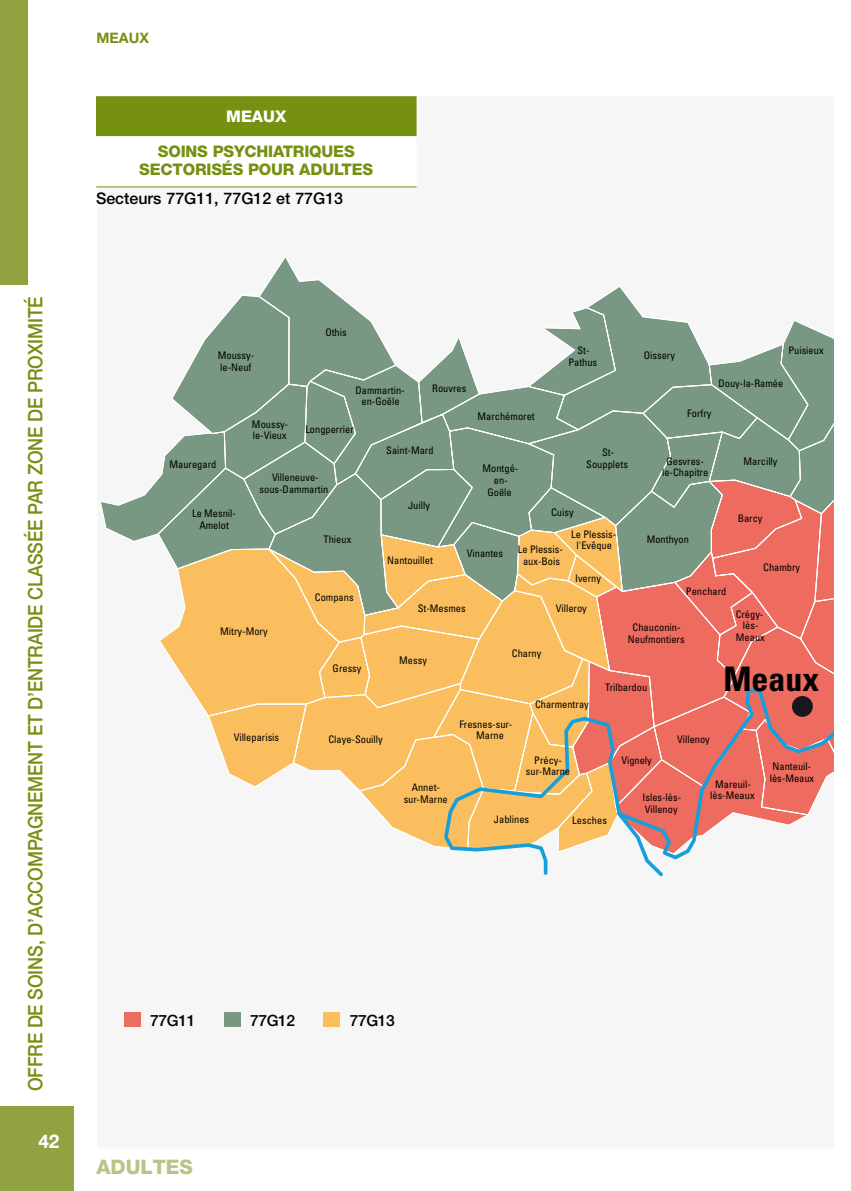
<style>
.page{position:relative;width:851px;height:1191px;background:#fff}
.page>*{position:absolute;margin:0;border:0;box-sizing:border-box;transform-origin:0 0}
.t1{font:700 condensed 33.8px "Univers";color:#000}
.t2{font:500 20px "Helvetica Neue LT Pro";letter-spacing:-.01em;color:#769011;scale:.9 1}
.t3{font:800 20px "Helvetica Neue LT Pro";color:#b9c487}
.t4{font:700 19px "Helvetica Neue LT Pro";color:#fff}
.t5{font:800 16px/18px "Helvetica Neue LT Pro";letter-spacing:-.01em;color:#769011;text-align:center}
.t6{font:500 16px "Helvetica Neue LT Pro";color:#000}
.t7{font:800 16px "Helvetica Neue LT Pro";color:#fff}
.t8{font:500 15.6px "Helvetica Neue LT Pro";letter-spacing:-.02em;color:#000}
.t9{font:700 14.4px "Helvetica Neue LT Pro";color:#769011}
.t10{font:condensed 10.4px/11.8px "Univers";color:#000;text-align:center}
</style>
<div class="page">
<svg style="left:101px;top:258px;width:732px;height:619px"></svg>
<div style="left:791px;top:696px;width:21px;height:21px;background:#1a171b;border-radius:50%"></div>
<div style="left:124px;top:1012px;width:17px;height:15px;background:#ed6b5f"></div>
<div style="left:224px;top:1012px;width:17px;height:15px;background:#789883"></div>
<div style="left:323px;top:1012px;width:17px;height:15px;background:#fbbe5e"></div>
<div style="left:96px;top:96px;width:320px;height:40px;background:#769011"></div>
<hr style="left:96px;top:186px;width:320px;height:1px;background:#769011">
<div style="left:0;top:0;width:28px;height:285px;background:#90a340"></div>
<div style="left:0;top:1106px;width:74px;height:85px;background:#90a340"></div>
<h2 class="t2" style="left:23px;top:1091px;width:885px;rotate:-90deg">OFFRE DE SOINS, D’ACCOMPAGNEMENT ET D’ENTRAIDE CLASSÉE PAR ZONE DE PROXIMITÉ</h2>
<h3 class="t4" style="left:38px;top:1129px;width:23px">42</h3>
<h3 class="t9" style="left:96px;top:28px;width:54px">MEAUX</h3>
<h3 class="t7" style="left:226px;top:107px;width:62px">MEAUX</h3>
<h3 class="t5" style="left:139px;top:142px;width:235px">SOINS PSYCHIATRIQUES<br>SECTORISÉS POUR ADULTES</h3>
<h3 class="t6" style="left:96px;top:189px;width:248px">Secteurs 77G11, 77G12 et 77G13</h3>
<p class="t10" style="left:218px;top:350px;width:38px;text-align:left">Moussy&shy;le-Neuf</p>
<p class="t10" style="left:252px;top:418px;width:38px;text-align:left">Moussy&shy;le-Vieux</p>
<p class="t10" style="left:325px;top:326px;width:23px">Othis</p>
<p class="t10" style="left:355px;top:384px;width:51px">Dammartin&shy;en-Goële</p>
<p class="t10" style="left:305px;top:423px;width:50px">Longperrier</p>
<p class="t10" style="left:432px;top:383px;width:36px">Rouvres</p>
<p class="t10" style="left:477px;top:410px;width:59px">Marchémoret</p>
<p class="t10" style="left:568px;top:344px;width:30px">St-<br>Pathus</p>
<p class="t10" style="left:643px;top:350px;width:33px">Oissery</p>
<p class="t10" style="left:788px;top:345px;width:37px">Puisieux</p>
<p class="t10" style="left:718px;top:378px;width:66px">Douy-la-Ramée</p>
<p class="t10" style="left:687px;top:407px;width:26px">Forfry</p>
<p class="t10" style="left:169px;top:459px;width:48px">Mauregard</p>
<p class="t10" style="left:192px;top:507px;width:45px">Le Mesnil-<br>Amelot</p>
<p class="t10" style="left:259px;top:472px;width:70px">Villeneuve&shy;sous-Dammartin</p>
<p class="t10" style="left:323px;top:533px;width:29px">Thieux</p>
<p class="t10" style="left:386px;top:444px;width:49px">Saint-Mard</p>
<p class="t10" style="left:408px;top:499px;width:23px">Juilly</p>
<p class="t10" style="left:387px;top:554px;width:47px">Nantouillet</p>
<p class="t10" style="left:586px;top:446px;width:43px">St-<br>Soupplets</p>
<p class="t10" style="left:571px;top:502px;width:47px;line-height:21.4px;text-align:left;text-indent:-20px">Cuisy<br>Le Plessis-</p>
<p class="t10" style="left:576px;top:539px;width:37px">l'Evêque</p>
<p class="t10" style="left:575px;top:572px;width:27px">Iverny</p>
<p class="t10" style="left:482px;top:462px;width:37px">Montgé&shy;en-<br>Goële</p>
<p class="t10" style="left:518px;top:543px;width:47px">Le Plessis&shy;aux-Bois</p>
<p class="t10" style="left:467px;top:547px;width:38px">Vinantes</p>
<p class="t10" style="left:662px;top:455px;width:48px">Gesvres&shy;le-Chapitre</p>
<p class="t10" style="left:743px;top:455px;width:36px">Marcilly</p>
<p class="t10" style="left:646px;top:533px;width:44px">Monthyon</p>
<p class="t10" style="left:737px;top:512px;width:26px">Barcy</p>
<p class="t10" style="left:763px;top:561px;width:38px">Chambry</p>
<p class="t10" style="left:220px;top:625px;width:49px">Mitry-Mory</p>
<p class="t10" style="left:315px;top:591px;width:40px">Compans</p>
<p class="t10" style="left:417px;top:602px;width:49px">St-Mesmes</p>
<p class="t10" style="left:555px;top:602px;width:33px">Villeroy</p>
<p class="t10" style="left:686px;top:585px;width:42px">Penchard</p>
<p class="t10" style="left:628px;top:621px;width:58px">Chauconin-<br>Neufmontiers</p>
<p class="t10" style="left:735px;top:608px;width:31px">Crégy&shy;lès-<br>Meaux</p>
<p class="t10" style="left:332px;top:662px;width:30px">Gressy</p>
<p class="t10" style="left:399px;top:654px;width:29px">Messy</p>
<p class="t10" style="left:512px;top:647px;width:31px">Charny</p>
<p class="t10" style="left:605px;top:681px;width:43px">Trilbardou</p>
<h1 class="t1" style="left:723px;top:658px;width:97px">Meaux</h1>
<p class="t10" style="left:535px;top:698px;width:55px">Charmentray</p>
<p class="t10" style="left:234px;top:730px;width:47px">Villeparisis</p>
<p class="t10" style="left:328px;top:733px;width:56px">Claye-Souilly</p>
<p class="t10" style="left:403px;top:781px;width:46px">Annet&shy;sur-Marne</p>
<p class="t10" style="left:476px;top:717px;width:37px;text-align:left;text-indent:-17px">Fresnes-sur-<br>Marne</p>
<p class="t10" style="left:526px;top:754px;width:46px">Précy&shy;sur-Marne</p>
<p class="t10" style="left:494px;top:813px;width:37px">Jablines</p>
<p class="t10" style="left:572px;top:814px;width:36px">Lesches</p>
<p class="t10" style="left:677px;top:733px;width:34px">Villenoy</p>
<p class="t10" style="left:621px;top:754px;width:32px">Vignely</p>
<p class="t10" style="left:642px;top:791px;width:40px;text-align:left">Isles-lès-<br>Villenoy</p>
<p class="t10" style="left:710px;top:778px;width:46px">Mareuil&shy;lès-Meaux</p>
<p class="t10" style="left:769px;top:760px;width:46px;text-align:left">Nanteuil&shy;lès-Meaux</p>
<h3 class="t8" style="left:150px;top:1011px;width:47px">77G11</h3>
<h3 class="t8" style="left:250px;top:1011px;width:47px">77G12</h3>
<h3 class="t8" style="left:350px;top:1011px;width:47px">77G13</h3>
<h2 class="t3" style="left:96px;top:1155px;width:98px">ADULTES</h2>
</div>
